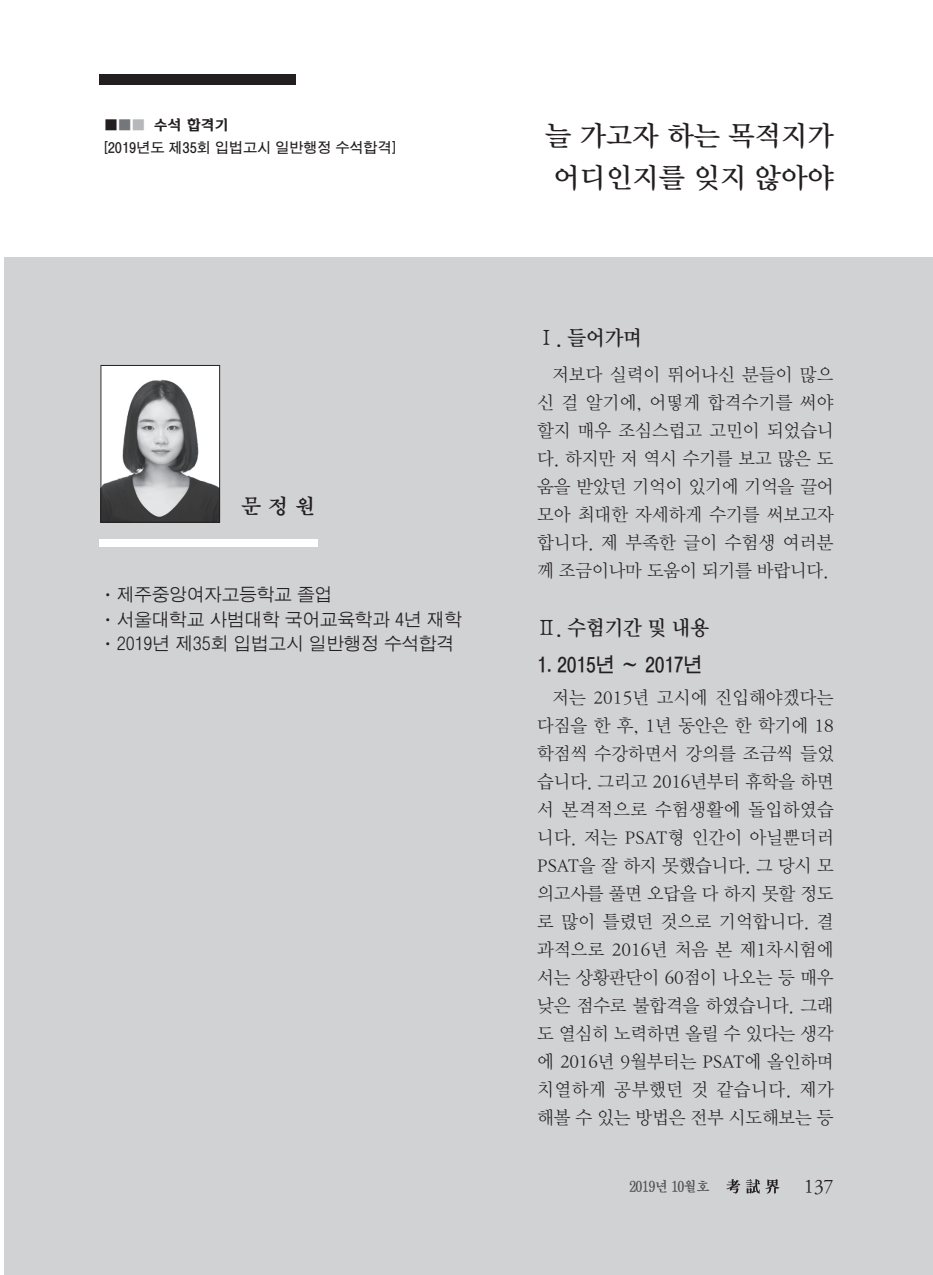
<style>
.page{position:relative;width:933px;height:1275px;background:#fff}
.page>*{position:absolute;margin:0;border:0;box-sizing:border-box;transform-origin:0 0}
.t1{font:28px/42px "DX Nmu Std 40";color:#231f20}
.t2{font:21px "DX Nmu Std 40";letter-spacing:-.01em;color:#231f20;scale:.95 1}
.t3{font:21px "D Xmu Std 40";color:#231f20}
.t4{font:20.12px "D Xgo Std 40";letter-spacing:-.01em;color:#231f20;scale:.95 1}
.t5{font:19.25px "DX Nmu Std 30";color:#231f20}
.t6{font:18.38px/28px "DX Nmu Std 20";letter-spacing:-.01em;color:#231f20;text-align:justify}
.t7{font:17.5px/24.5px "D Xgo Std 20";color:#231f20}
.t8{font:14px "D Xgo Std 40";color:#231f20;scale:.95 1}
.t9{font:14px "D Xmu Std 40";letter-spacing:-.05em;color:#505052;scale:.95 1}
.t10{font:14px "DX Log Std B";color:#231f20}
.s1{font-family:"D Xgo Std 20"}
.s2{font-family:"D Xgo Std 20";color:#757679}
.s3{font-family:"D Xgo Std 20";color:#b6b7bb}
</style>
<div class="page">
<div style="left:5px;top:258px;width:928px;height:1017px;background:#d1d2d4"></div>
<div style="left:99px;top:74px;width:197px;height:11px;background:#231f20"></div>
<svg style="left:726px;top:1179px;width:14px;height:14px"></svg>
<svg style="left:746px;top:1179px;width:33px;height:14px"></svg>
<img style="left:103px;top:367px;width:115px;height:153px">
<div style="left:101px;top:365px;width:119px;height:157px;border:1px solid #231f20"></div>
<div style="left:99px;top:539px;width:218px;height:7px;background:#fff"></div>
<p class="t10" style="left:104px;top:118px;width:126px"><span class="s1">■</span><span class="s2">■</span><span class="s3">■</span> 수석 합격기</p>
<p class="t8" style="left:104px;top:140px;width:308px">[2019년도 제35회 입법고시 일반행정 수석합격]</p>
<p class="t3" style="left:241px;top:496px;width:77px">문 정 원</p>
<p class="t7" style="left:99px;top:583px;width:364px">ㆍ제주중앙여자고등학교 졸업<br>ㆍ서울대학교 사범대학 국어교육학과 4년 재학ㆍ2019년 제35회 입법고시 일반행정 수석합격</p>
<h1 class="t1" style="left:545px;top:116px;width:290px">늘 가고자 하는 목적지가 어디인지를 잊지 않아야</h1>
<p class="t2" style="left:537px;top:327px;width:112px">Ⅰ. 들어가며</p>
<p class="t6" style="left:537px;top:361px;width:298px;text-indent:15px">저보다 실력이 뛰어나신 분들이 많으 신 걸 알기에, 어떻게 합격수기를 써야 할지 매우 조심스럽고 고민이 되었습니 다. 하지만 저 역시 수기를 보고 많은 도 움을 받았던 기억이 있기에 기억을 끌어 모아 최대한 자세하게 수기를 써보고자 합니다. 제 부족한 글이 수험생 여러분 께 조금이나마 도움이 되기를 바랍니다.</p>
<p class="t2" style="left:537px;top:617px;width:183px">Ⅱ. 수험기간 및 내용</p>
<p class="t4" style="left:537px;top:655px;width:176px">1. 2015년 ~ 2017년</p>
<p class="t6" style="left:537px;top:684px;width:298px;text-indent:15px">저는 2015년 고시에 진입해야겠다는 다짐을 한 후, 1년 동안은 한 학기에 18 학점씩 수강하면서 강의를 조금씩 들었 습니다. 그리고 2016년부터 휴학을 하면 서 본격적으로 수험생활에 돌입하였습 니다. 저는 PSAT형 인간이 아닐뿐더러 PSAT을 잘 하지 못했습니다. 그 당시 모 의고사를 풀면 오답을 다 하지 못할 정도 로 많이 틀렸던 것으로 기억합니다. 결 과적으로 2016년 처음 본 제1차시험에 서는 상황판단이 60점이 나오는 등 매우 낮은 점수로 불합격을 하였습니다. 그래 도 열심히 노력하면 올릴 수 있다는 생각 에 2016년 9월부터는 PSAT에 올인하며 치열하게 공부했던 것 같습니다. 제가 해볼 수 있는 방법은 전부 시도해보는 등</p>
<p class="t9" style="left:629px;top:1179px;width:86px">2019년 10월호</p>
<p class="t5" style="left:804px;top:1176px;width:31px">137</p>
</div>
